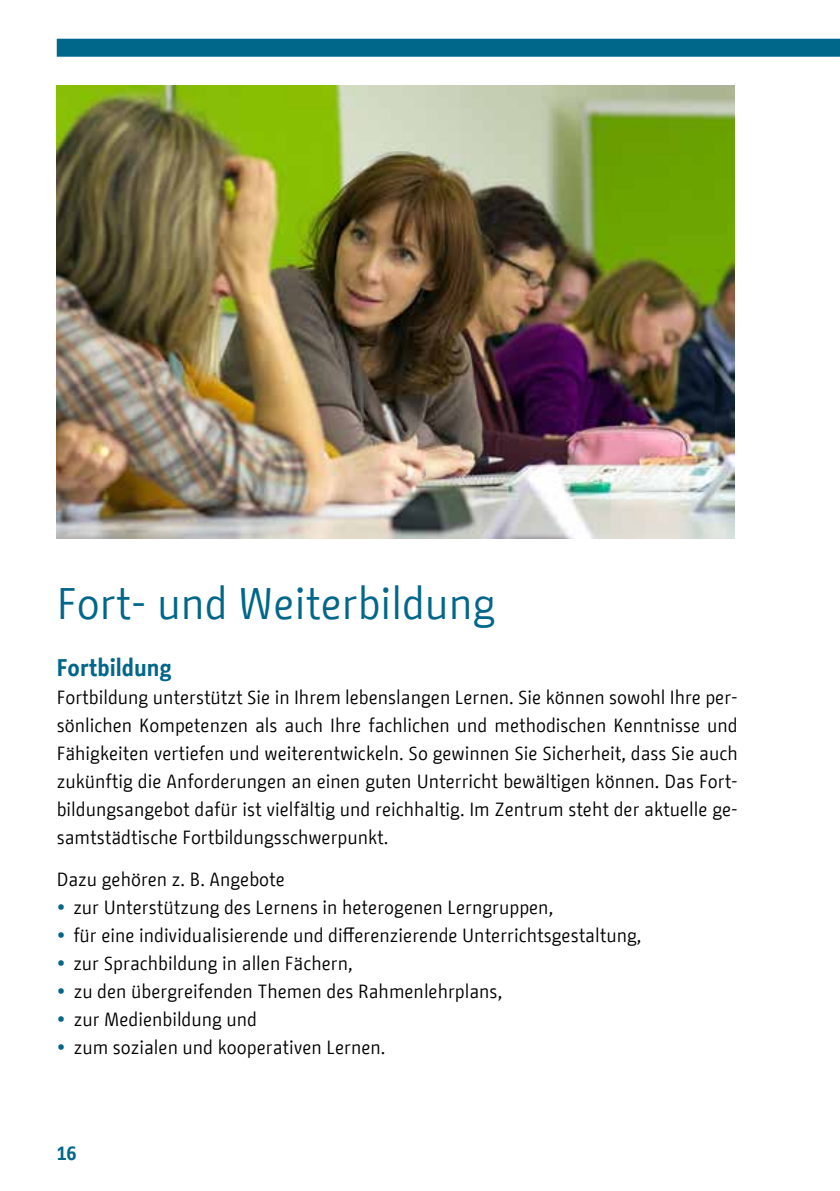
<style>
.page{position:relative;width:840px;height:1191px;background:#fff}
.page>*{position:absolute;margin:0;border:0;box-sizing:border-box;transform-origin:0 0}
.t1{font:44px "BMF Change";color:#00678a}
.t2{font:700 24px "BMF Change";color:#00678a}
.t3{font:19px/28px "BMF Change";color:#000;text-align:justify}
.t4{font:700 19px "BMF Change";color:#00678a}
.s1{color:#00678a}
</style>
<div class="page">
<div style="left:66px;top:39px;width:764px;height:18px;background:#00678a"></div>
<img style="left:57px;top:85px;width:676px;height:454px">
<h1 class="t1" style="left:57px;top:572px;width:440px">Fort- und Weiterbildung</h1>
<p class="t2" style="left:57px;top:650px;width:117px">Fortbildung</p>
<p class="t3" style="left:57px;top:683px;width:682px">Fortbildung unterstützt Sie in Ihrem lebenslangen Lernen. Sie können sowohl Ihre per&shy;sönlichen Kompetenzen als auch Ihre fachlichen und methodischen Kenntnisse und Fähigkeiten vertiefen und weiterentwickeln. So gewinnen Sie Sicherheit, dass Sie auch zukünftig die Anforderungen an einen guten Unterricht bewältigen können. Das Fort&shy;bildungsangebot dafür ist vielfältig und reichhaltig. Im Zentrum steht der aktuelle ge&shy;samtstädtische Fortbildungsschwerpunkt.</p>
<p class="t3" style="left:57px;top:865px;width:229px">Dazu gehören z. B. Angebote</p>
<p class="t3" style="left:57px;top:893px;width:497px"><span class="s1">•</span> zur Unterstützung des Lernens in heterogenen Lerngruppen,</p>
<p class="t3" style="left:57px;top:921px;width:586px"><span class="s1">•</span> für eine individualisierende und differenzierende Unterrichtsgestaltung,</p>
<p class="t3" style="left:57px;top:949px;width:297px"><span class="s1">•</span> zur Sprachbildung in allen Fächern,</p>
<p class="t3" style="left:57px;top:977px;width:447px"><span class="s1">•</span> zu den übergreifenden Themen des Rahmenlehrplans,</p>
<p class="t3" style="left:57px;top:1005px;width:202px"><span class="s1">•</span> zur Medienbildung und</p>
<p class="t3" style="left:57px;top:1033px;width:330px"><span class="s1">•</span> zum sozialen und kooperativen Lernen.</p>
<p class="t4" style="left:57px;top:1139px;width:21px">16</p>
</div>
